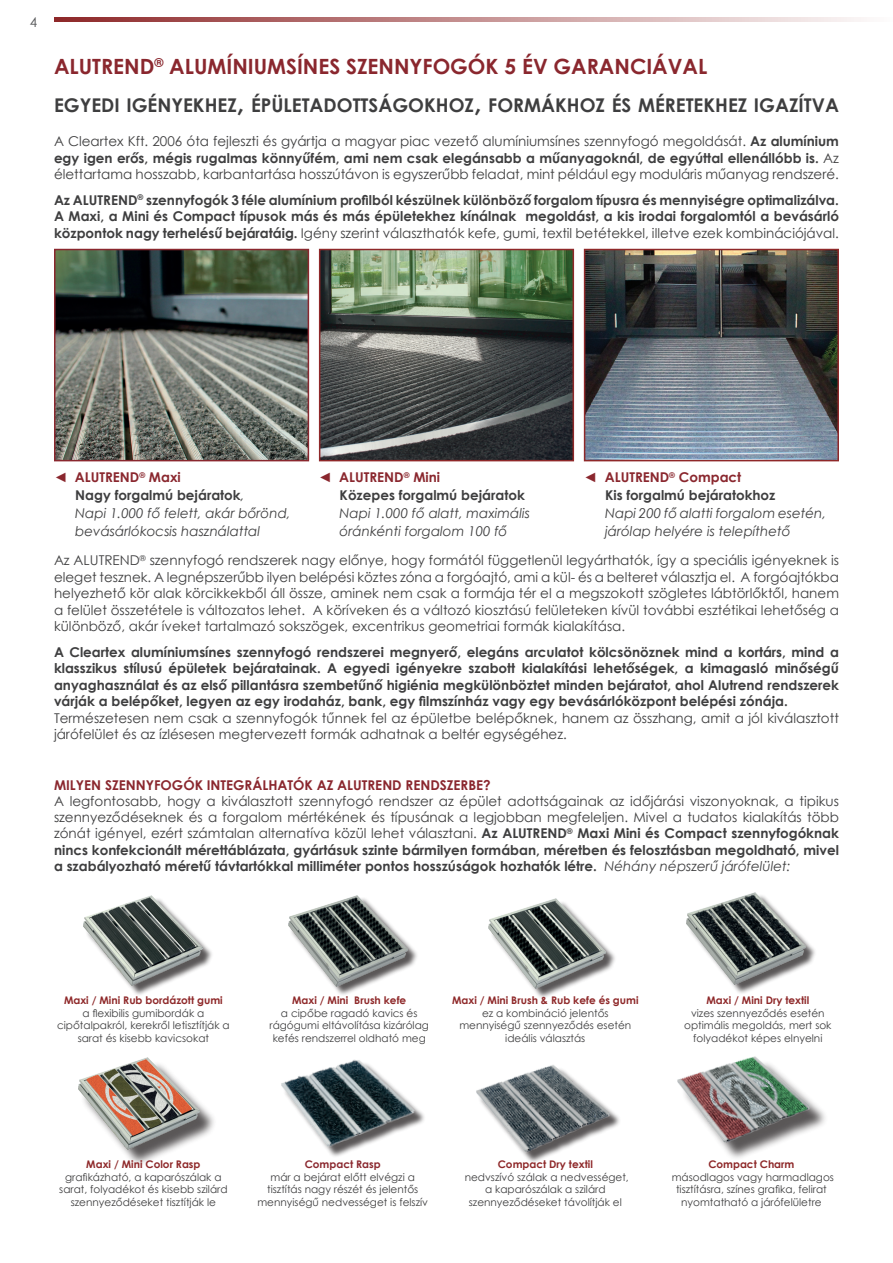
<style>
.page{position:relative;width:893px;height:1263px;background:#fff}
.page>*{position:absolute;margin:0;border:0;box-sizing:border-box;transform-origin:0 0}
.t1{font:700 21px "Century Gothic";color:#8a272e}
.t2{font:700 18.9px "Century Gothic";color:#3e3e3f}
.t3{font:13.5px/16.5px "Century Gothic";color:#3e3e3f;text-align:justify}
.t4{font:700 13.5px/16.5px "Century Gothic";color:#3e3e3f;text-align:justify}
.t5{font:italic 13.5px/18px "Century Gothic";color:#3e3e3f}
.t6{font:700 13.5px "Century Gothic";color:#8a272e}
.t7{font:13.5px "Century Gothic";color:#57585a}
.t8{font:10.5px/12.6px "Century Gothic";color:#3e3e3f;text-align:center}
.t9{font:700 10.5px "Century Gothic";color:#8e2829}
.t10{font:700 10.5px "Century Gothic";color:#8a272e}
.s1{font-size:27px}
.s2{font-weight:700}
.s3{font-weight:400}
.s4{font-style:italic}
.s5{font-weight:700;font-style:normal}
.s6{font-weight:700;color:#8e2829}
</style>
<div class="page">
<svg style="left:54px;top:17px;width:807px;height:5px;background:#c38e8e"></svg>
<img style="left:322px;top:252px;width:249px;height:206px">
<div style="left:319px;top:249px;width:255px;height:212px;border:2px solid #8f2829"></div>
<img style="left:57px;top:252px;width:249px;height:206px">
<div style="left:54px;top:249px;width:255px;height:212px;border:2px solid #8a272e"></div>
<img style="left:587px;top:252px;width:249px;height:206px">
<div style="left:584px;top:249px;width:255px;height:212px;border:2px solid #8f2829"></div>
<div style="left:85px;top:897px;width:129px;height:100px;background:#231f20;opacity:.75"></div>
<img style="left:84px;top:896px;width:119px;height:90px">
<div style="left:290px;top:897px;width:129px;height:100px;background:#231f20;opacity:.75"></div>
<img style="left:288px;top:895px;width:119px;height:91px">
<div style="left:688px;top:894px;width:129px;height:101px;background:#231f20;opacity:.75"></div>
<img style="left:687px;top:892px;width:119px;height:92px">
<div style="left:490px;top:901px;width:127px;height:98px;background:#231f20;opacity:.75"></div>
<img style="left:489px;top:899px;width:117px;height:89px">
<img style="left:281px;top:1059px;width:143px;height:98px">
<img style="left:476px;top:1065px;width:144px;height:97px">
<img style="left:677px;top:1056px;width:145px;height:102px">
<div style="left:81px;top:1060px;width:136px;height:107px;background:#231f20;opacity:.75"></div>
<img style="left:78px;top:1057px;width:121px;height:92px">
<p class="t7" style="left:30px;top:13px;width:9px">4</p>
<p class="t1" style="left:54px;top:51px;width:655px">ALUTREND<sup>®</sup> ALUMÍNIUMSÍNES SZENNYFOGÓK 5 ÉV GARANCIÁVAL</p>
<p class="t2" style="left:54px;top:91px;width:786px">EGYEDI IGÉNYEKHEZ<span class="s1">,</span> ÉPÜLETADOTTSÁGOKHOZ<span class="s1">,</span> FORMÁKHOZ ÉS MÉRETEKHEZ IGAZÍTVA</p>
<p class="t3" style="left:54px;top:133px;width:786px">A Cleartex Kft. 2006 óta fejleszti és gyártja a magyar piac vezető alumíniumsínes szennyfogó megoldását. <span class="s2">Az alumínium egy igen erős, mégis rugalmas könnyűfém, ami nem csak elegánsabb a műanyagoknál, de egyúttal ellenállóbb is.</span> Az élettartama hosszabb, karbantartása hosszútávon is egyszerűbb feladat, mint például egy moduláris műanyag rendszeré.</p>
<p class="t4" style="left:54px;top:191px;width:786px">Az ALUTREND<sup>®</sup> szennyfogók 3 féle alumínium profilból készülnek különböző forgalom típusra és mennyiségre optimalizálva.<br>A Maxi, a Mini és Compact típusok más és más épületekhez kínálnak megoldást, a kis irodai forgalomtól a bevásárló központok nagy terhelésű bejáratáig. <span class="s3">Igény szerint választhatók kefe, gumi, textil betétekkel, illetve ezek kombinációjával.</span></p>
<p class="t6" style="left:584px;top:467px;width:159px">◄ ALUTREND<sup>®</sup> Compact</p>
<p class="t4" style="left:605px;top:486px;width:172px">Kis forgalmú bejáratokhoz</p>
<p class="t5" style="left:605px;top:504px;width:223px">Napi 200 fő alatti forgalom esetén, járólap helyére is telepíthető</p>
<p class="t3" style="left:54px;top:552px;width:786px">Az ALUTREND<sup>®</sup> szennyfogó rendszerek nagy előnye, hogy formától függetlenül legyárthatók, így a speciális igényeknek is eleget tesznek. A legnépszerűbb ilyen belépési köztes zóna a forgóajtó, ami a kül- és a belteret választja el. A forgóajtókba helyezhető kör alak körcikkekből áll össze, aminek nem csak a formája tér el a megszokott szögletes lábtörlőktől, hanem a felület összetétele is változatos lehet. A köríveken és a változó kiosztású felületeken kívül további esztétikai lehetőség a különböző, akár íveket tartalmazó sokszögek, excentrikus geometriai formák kialakítása.</p>
<p class="t4" style="left:54px;top:643px;width:786px">A Cleartex alumíniumsínes szennyfogó rendszerei megnyerő, elegáns arculatot kölcsönöznek mind a kortárs, mind a klasszikus stílusú épületek bejáratainak. A egyedi igényekre szabott kialakítási lehetőségek, a kimagasló minőségű anyaghasználat és az első pillantásra szembetűnő higiénia megkülönböztet minden bejáratot, ahol Alutrend rendszerek várják a belépőket, legyen az egy irodaház, bank, egy filmszínház vagy egy bevásárlóközpont belépési zónája.</p>
<p class="t3" style="left:54px;top:709px;width:786px">Természetesen nem csak a szennyfogók tűnnek fel az épületbe belépőknek, hanem az összhang, amit a jól kiválasztott járófelület és az ízlésesen megtervezett formák adhatnak a beltér egységéhez.</p>
<p class="t6" style="left:54px;top:774px;width:438px">MILYEN SZENNYFOGÓK INTEGRÁLHATÓK AZ ALUTREND RENDSZERBE?</p>
<p class="t3" style="left:54px;top:792px;width:786px">A legfontosabb, hogy a kiválasztott szennyfogó rendszer az épület adottságainak az időjárási viszonyoknak, a tipikus szennyeződéseknek és a forgalom mértékének és típusának a legjobban megfeleljen. Mivel a tudatos kialakítás több zónát igényel, ezért számtalan alternatíva közül lehet választani. <span class="s2">Az ALUTREND</span><sup>®</sup> <span class="s2">Maxi Mini és Compact szennyfogóknak nincs konfekcionált mérettáblázata, gyártásuk szinte bármilyen formában, méretben és felosztásban megoldható, mivel a szabályozható méretű távtartókkal milliméter pontos hosszúságok hozhatók létre.</span> <span class="s4">Néhány népszerű járófelület:</span></p>
<p class="t6" style="left:54px;top:467px;width:128px"><span class="s3">◄</span> ALUTREND<sup>®</sup> Maxi</p>
<p class="t5" style="left:75px;top:486px;width:217px"><span class="s5">Nagy forgalmú bejáratok</span>,<br>Napi 1.000 fő felett, akár bőrönd, bevásárlókocsis használattal</p>
<p class="t6" style="left:318px;top:467px;width:123px"><span class="s3">◄</span> ALUTREND<sup>®</sup> Mini</p>
<p class="t5" style="left:340px;top:486px;width:192px"><span class="s5">Közepes forgalmú bejáratok<br></span>Napi 1.000 fő alatt, maximális óránkénti forgalom 100 fő</p>
<p class="t9" style="left:64px;top:992px;width:160px">Maxi / Mini Rub bordázott gumi</p>
<p class="t8" style="left:57px;top:1006px;width:174px">a flexibilis gumibordák a cipőtalpakról, kerekről letisztítják a sarat és kisebb kavicsokat</p>
<p class="t9" style="left:452px;top:992px;width:188px">Maxi / Mini Brush &amp; Rub kefe és gumi</p>
<p class="t8" style="left:482px;top:1006px;width:128px">ez a kombináció jelentős</p>
<p class="t8" style="left:459px;top:1019px;width:173px">mennyiségű szennyeződés esetén ideális választás</p>
<p class="t8" style="left:270px;top:994px;width:161px"><span class="s6">Maxi / Mini Brush kefe<br></span>a cipőbe ragadó kavics és rágógumi eltávolítása kizárólag kefés rendszerrel oldható meg</p>
<p class="t9" style="left:706px;top:992px;width:104px">Maxi / Mini Dry textil</p>
<p class="t8" style="left:684px;top:1006px;width:149px">vizes szennyeződés esetén optimális megoldás, mert sok folyadékot képes elnyelni</p>
<p class="t9" style="left:86px;top:1156px;width:116px">Maxi / Mini Color Rasp</p>
<p class="t8" style="left:59px;top:1170px;width:170px">grafikázható, a kaparószálak a sarat, folyadékot és kisebb szilárd szennyeződéseket tisztítják le</p>
<p class="t10" style="left:305px;top:1156px;width:78px">Compact Rasp</p>
<p class="t8" style="left:257px;top:1170px;width:172px">már a bejárat előtt elvégzi a tisztítás nagy részét és jelentős mennyiségű nedvességet is felszív</p>
<p class="t9" style="left:498px;top:1156px;width:97px">Compact Dry textil</p>
<p class="t8" style="left:465px;top:1170px;width:166px">nedvszívó szálak a nedvességet, a kaparószálak a szilárd szennyeződéseket távolítják el</p>
<p class="t9" style="left:708px;top:1156px;width:88px">Compact Charm</p>
<p class="t8" style="left:672px;top:1170px;width:164px">másodlagos vagy harmadlagos tisztításra, színes grafika, felirat nyomtatható a járófelületre</p>
</div>
